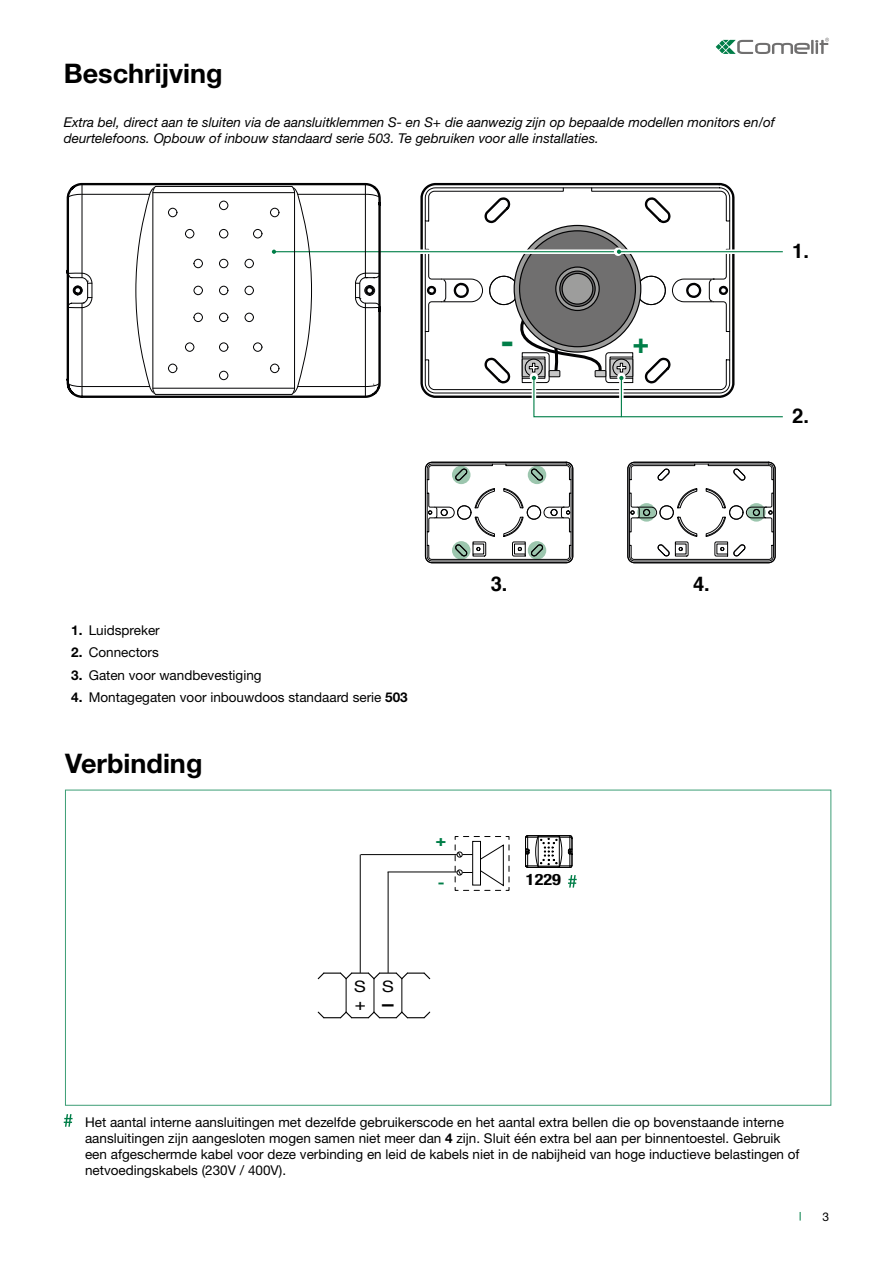
<style>
.page{position:relative;width:893px;height:1263px;background:#fff}
.page>*{position:absolute;margin:0;border:0;box-sizing:border-box;transform-origin:0 0}
.t1{font:700 36px "Helvetica";color:#007e48}
.t2{font:700 27px "Helvetica Neue LTW1 G";color:#000}
.t3{font:700 27px "Helvetica";color:#007e48}
.t4{font:23.55px "Helvetica";color:#000;scale:2 1}
.t5{font:700 20.25px "Helvetica";color:#000}
.t6{font:15.75px "Helvetica";color:#000;scale:1.17 1}
.t7{font:700 condensed 15.6px "Helvetica Neue LTW1 G";color:#000;scale:1.17 1}
.t8{font:700 condensed 15.6px "Helvetica Neue LTW1 G";color:#007e48;scale:1.17 1}
.t9{font:13.5px/16.2px "Helvetica Neue LTW1 G";color:#000}
.t10{font:italic 13.5px/16.2px "Helvetica Neue LTW1 G";color:#000}
.t11{font:12px "Helvetica Neue LTW1 G";color:#000}
.s1{font-weight:700}
</style>
<div class="page">
<svg style="left:64px;top:1114px;width:9px;height:13px"></svg>
<svg style="left:420px;top:182px;width:310px;height:210px"></svg>
<svg style="left:401px;top:249px;width:23px;height:5px"></svg>
<hr style="left:274px;top:251px;width:354px;height:1px;background:#007e48">
<svg style="left:424px;top:187px;width:359px;height:231px"></svg>
<svg style="left:424px;top:461px;width:150px;height:103px"></svg>
<svg style="left:627px;top:461px;width:149px;height:103px"></svg>
<svg style="left:66px;top:182px;width:335px;height:205px"></svg>
<svg style="left:67px;top:183px;width:313px;height:215px"></svg>
<hr style="left:388px;top:872px;width:1px;height:101px;background:#000">
<hr style="left:360px;top:854px;width:1px;height:119px;background:#000">
<hr style="left:374px;top:979px;width:1px;height:33px;background:#000">
<hr style="left:402px;top:979px;width:1px;height:33px;background:#000">
<svg style="left:317px;top:1010px;width:114px;height:9px"></svg>
<svg style="left:317px;top:971px;width:114px;height:9px"></svg>
<hr style="left:346px;top:979px;width:1px;height:33px;background:#000">
<hr style="left:361px;top:854px;width:96px;height:1px;background:#000">
<hr style="left:388px;top:871px;width:69px;height:1px;background:#000">
<svg style="left:525px;top:835px;width:48px;height:33px"></svg>
<svg style="left:455px;top:836px;width:55px;height:55px"></svg>
<svg style="left:568px;top:875px;width:9px;height:12px"></svg>
<svg style="left:716px;top:38px;width:113px;height:16px"></svg>
<h2 class="t2" style="left:64px;top:57px;width:161px">Beschrijving</h2>
<p class="t10" style="left:64px;top:114px;width:713px">Extra bel, direct aan te sluiten via de aansluitklemmen S- en S+ die aanwezig zijn op bepaalde modellen monitors en/of deurtelefoons. Opbouw of inbouw standaard serie 503. Te gebruiken voor alle installaties.</p>
<h1 class="t1" style="left:502px;top:312px;width:13px">-</h1>
<h2 class="t3" style="left:633px;top:321px;width:17px">+</h2>
<h3 class="t5" style="left:792px;top:234px;width:18px">1.</h3>
<h3 class="t5" style="left:792px;top:399px;width:18px">2.</h3>
<p class="t9" style="left:71px;top:622px;width:90px"><span class="s1">1.</span> Luidspreker</p>
<p class="t9" style="left:71px;top:644px;width:89px"><span class="s1">2.</span> Connectors</p>
<p class="t9" style="left:71px;top:667px;width:192px"><span class="s1">3.</span> Gaten voor wandbevestiging</p>
<p class="t9" style="left:71px;top:689px;width:338px"><span class="s1">4.</span> Montagegaten voor inbouwdoos standaard serie <span class="s1">503</span></p>
<h2 class="t2" style="left:65px;top:746px;width:139px">Verbinding</h2>
<p class="t8" style="left:436px;top:831px;width:11px">+</p>
<p class="t8" style="left:438px;top:873px;width:7px">-</p>
<p class="t6" style="left:354px;top:974px;width:12px">S</p>
<p class="t6" style="left:355px;top:992px;width:11px">+</p>
<p class="t6" style="left:382px;top:974px;width:12px">S</p>
<h3 class="t4" style="left:380px;top:986px;width:9px">-</h3>
<h3 class="t5" style="left:491px;top:567px;width:18px">3.</h3>
<h3 class="t5" style="left:693px;top:567px;width:18px">4.</h3>
<p class="t7" style="left:526px;top:870px;width:31px">1229</p>
<p class="t9" style="left:85px;top:1114px;width:716px">Het aantal interne aansluitingen met dezelfde gebruikerscode en het aantal extra bellen die op bovenstaande interne aansluitingen zijn aangesloten mogen samen niet meer dan <span class="s1">4</span> zijn. Sluit één extra bel aan per binnentoestel. Gebruik een afgeschermde kabel voor deze verbinding en leid de kabels niet in de nabijheid van hoge inductieve belastingen of netvoedingskabels (230V / 400V).</p>
<p class="t11" style="left:822px;top:1209px;width:8px">3</p>
</div>
